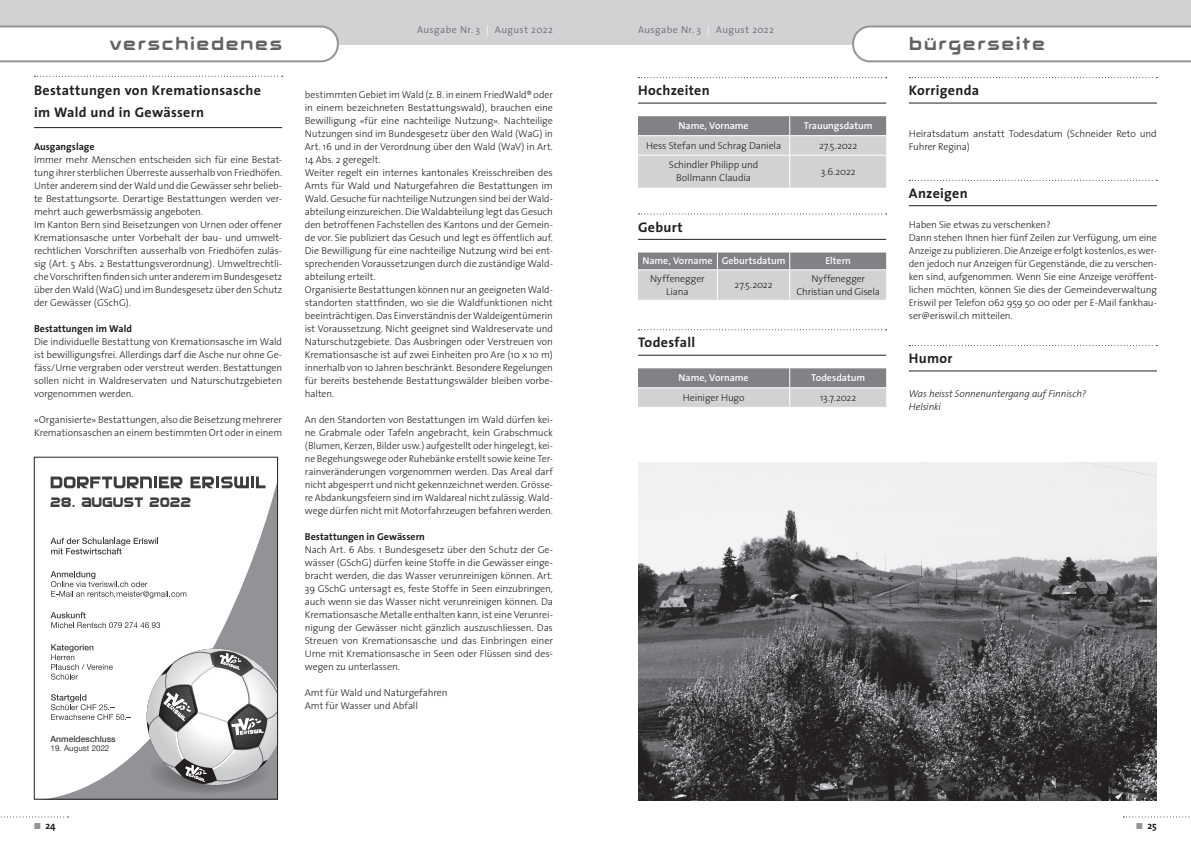
<style>
.page{position:relative;width:1191px;height:842px;background:#fff}
.page>*{position:absolute;margin:0;border:0;box-sizing:border-box;transform-origin:0 0}
.t1{font:20px "Aura";letter-spacing:.075em;color:#636366}
.t2{font:14.2px "SF Automaton";letter-spacing:.085em;color:#3d3d3e}
.t3{font:700 14px/22px "The Sans";letter-spacing:.02em;color:#231f20}
.t4{font:300 10px/13px "The Sans";letter-spacing:-.01em;color:#231f20}
.t5{font:600 10px "The Sans";letter-spacing:-.005em;color:#fff}
.t6{font:700 10px "The Sans";color:#231f20}
.t7{font:300 10px "The Sans";letter-spacing:.035em;color:#6c6d70}
.t8{font:italic 300 10px/13px "The Sans";letter-spacing:-.01em;color:#231f20}
.t9{font:500 8.6px "Helvetica Neue";color:#3d3d3e}
.t10{font:8.1px "Helvetica Neue";color:#3d3d3e}
.s1{color:#fff}
</style>
<div class="page">
<div style="left:595px;top:0;width:596px;height:45px;background:#d1d2d4"></div>
<svg style="left:852px;top:26px;width:339px;height:36px"></svg>
<svg style="left:1123px;top:816px;width:67px;height:1px"></svg>
<div style="left:0;top:0;width:595px;height:45px;background:#d1d2d4"></div>
<svg style="left:0;top:26px;width:339px;height:36px"></svg>
<svg style="left:0;top:816px;width:69px;height:1px"></svg>
<svg style="left:638px;top:77px;width:248px;height:1px"></svg>
<hr style="left:638px;top:103px;width:248px;height:1px;background:#231f20">
<svg style="left:638px;top:213px;width:248px;height:1px"></svg>
<hr style="left:638px;top:239px;width:248px;height:1px;background:#231f20">
<svg style="left:638px;top:329px;width:248px;height:1px"></svg>
<hr style="left:638px;top:355px;width:248px;height:1px;background:#231f20">
<svg style="left:638px;top:116px;width:248px;height:72px;background:#bcbdbf"></svg>
<hr style="left:789px;top:156px;width:1px;height:32px;background:#fff">
<hr style="left:638px;top:135px;width:151px;height:1px;background:#fff">
<hr style="left:789px;top:135px;width:97px;height:1px;background:#fff">
<hr style="left:638px;top:155px;width:151px;height:1px;background:#fff">
<hr style="left:789px;top:155px;width:97px;height:1px;background:#fff">
<svg style="left:638px;top:252px;width:248px;height:48px;background:#b5b7b9"></svg>
<hr style="left:717px;top:270px;width:1px;height:30px;background:#fff">
<hr style="left:789px;top:270px;width:1px;height:30px;background:#fff">
<hr style="left:638px;top:269px;width:79px;height:1px;background:#fff">
<hr style="left:717px;top:269px;width:72px;height:1px;background:#fff">
<hr style="left:789px;top:269px;width:97px;height:1px;background:#fff">
<svg style="left:638px;top:368px;width:248px;height:39px;background:#aaabae"></svg>
<hr style="left:638px;top:387px;width:151px;height:1px;background:#fff">
<hr style="left:789px;top:387px;width:97px;height:1px;background:#fff">
<svg style="left:909px;top:77px;width:248px;height:1px"></svg>
<hr style="left:909px;top:103px;width:248px;height:1px;background:#231f20">
<svg style="left:909px;top:180px;width:248px;height:1px"></svg>
<hr style="left:909px;top:205px;width:248px;height:1px;background:#231f20">
<svg style="left:909px;top:345px;width:248px;height:1px"></svg>
<hr style="left:909px;top:370px;width:248px;height:1px;background:#231f20">
<img style="left:638px;top:462px;width:519px;height:338px">
<svg style="left:50px;top:480px;width:226px;height:317px"></svg>
<svg style="left:51px;top:571px;width:135px;height:27px"></svg>
<svg style="left:51px;top:538px;width:107px;height:16px"></svg>
<svg style="left:51px;top:476px;width:131px;height:12px"></svg>
<svg style="left:190px;top:476px;width:75px;height:12px"></svg>
<svg style="left:51px;top:612px;width:225px;height:182px"></svg>
<div style="left:34px;top:457px;width:244px;height:342px;border:1px solid #231f20"></div>
<svg style="left:35px;top:76px;width:248px;height:1px"></svg>
<hr style="left:34px;top:127px;width:248px;height:1px;background:#231f20">
<h1 class="t1" style="left:110px;top:36px;width:174px">verschiedenes</h1>
<h3 class="t3" style="left:34px;top:79px;width:228px">Bestattungen von Kremationsasche im Wald und in Gewässern</h3>
<p class="t6" style="left:34px;top:138px;width:62px">Ausgangslage</p>
<p class="t4" style="left:34px;top:153px;width:250px">Immer mehr Menschen entscheiden sich für eine Bestat&shy;tung ihrer sterblichen Überreste ausserhalb von Friedhöfen.<br>Unter anderem sind der Wald und die Gewässer sehr belieb&shy;te Bestattungsorte. Derartige Bestattungen werden ver&shy;mehrt auch gewerbsmässig angeboten.<br>Im Kanton Bern sind Beisetzungen von Urnen oder offener Kremationsasche unter Vorbehalt der bau- und umwelt&shy;rechtlichen Vorschriften ausserhalb von Friedhöfen zuläs&shy;sig (Art. 5 Abs. 2 Bestattungsverordnung). Umweltrechtli&shy;che Vorschriften finden sich unter anderem im Bundesgesetz über den Wald (WaG) und im Bundesgesetz über den Schutz der Gewässer (GSchG).</p>
<p class="t6" style="left:34px;top:320px;width:99px">Bestattungen im Wald</p>
<p class="t4" style="left:34px;top:335px;width:250px;text-align:justify">Die individuelle Bestattung von Kremationsasche im Wald ist bewilligungsfrei. Allerdings darf die Asche nur ohne Ge&shy;fäss/Urne vergraben oder verstreut werden. Bestattungen sollen nicht in Waldreservaten und Naturschutzgebieten vorgenommen werden.</p>
<p class="t4" style="left:34px;top:413px;width:250px">«Organisierte» Bestattungen, also die Beisetzung mehrerer<br>Kremationsaschen an einem bestimmten Ort oder in einem</p>
<h2 class="t2" style="left:51px;top:494px;width:141px">28. AUGUST 2022</h2>
<p class="t9" style="left:51px;top:732px;width:67px">Anmeldeschluss</p>
<p class="t10" style="left:51px;top:742px;width:60px">19. August 2022</p>
<p class="t7" style="left:417px;top:21px;width:137px">Ausgabe Nr. 3 <span class="s1">|</span> August 2022</p>
<p class="t4" style="left:305px;top:88px;width:250px">bestimmten Gebiet im Wald (z. B. in einem FriedWald® oder in einem bezeichneten Bestattungswald), brauchen eine Bewilligung «für eine nachteilige Nutzung». Nachteilige Nutzungen sind im Bundesgesetz über den Wald (WaG) in Art. 16 und in der Verordnung über den Wald (WaV) in Art.<br>14 Abs. 2 geregelt.<br>Weiter regelt ein internes kantonales Kreisschreiben des Amts für Wald und Naturgefahren die Bestattungen im Wald. Gesuche für nachteilige Nutzungen sind bei der Wald&shy;abteilung einzureichen. Die Waldabteilung legt das Gesuch den betroffenen Fachstellen des Kantons und der Gemein&shy;de vor. Sie publiziert das Gesuch und legt es öffentlich auf.<br>Die Bewilligung für eine nachteilige Nutzung wird bei ent&shy;sprechenden Voraussetzungen durch die zuständige Wald&shy;abteilung erteilt.<br>Organisierte Bestattungen können nur an geeigneten Wald&shy;standorten stattfinden, wo sie die Waldfunktionen nicht beeinträchtigen. Das Einverständnis der Waldeigentümerin ist Voraussetzung. Nicht geeignet sind Waldreservate und Naturschutzgebiete. Das Ausbringen oder Verstreuen von Kremationsasche ist auf zwei Einheiten pro Are (10 x 10 m) innerhalb von 10 Jahren beschränkt. Besondere Regelungen für bereits bestehende Bestattungswälder bleiben vorbe&shy;halten.</p>
<p class="t4" style="left:305px;top:413px;width:250px;text-align:justify">An den Standorten von Bestattungen im Wald dürfen kei&shy;ne Grabmale oder Tafeln angebracht, kein Grabschmuck (Blumen, Kerzen, Bilder usw.) aufgestellt oder hingelegt, kei&shy;ne Begehungswege oder Ruhebänke erstellt sowie keine Ter&shy;rainveränderungen vorgenommen werden. Das Areal darf nicht abgesperrt und nicht gekennzeichnet werden. Grösse&shy;re Abdankungsfeiern sind im Waldareal nicht zulässig. Wald&shy;wege dürfen nicht mit Motorfahrzeugen befahren werden.</p>
<p class="t6" style="left:305px;top:528px;width:122px">Bestattungen in Gewässern</p>
<p class="t4" style="left:305px;top:543px;width:250px;text-align:justify">Nach Art. 6 Abs. 1 Bundesgesetz über den Schutz der Ge&shy;wässer (GSchG) dürfen keine Stoffe in die Gewässer einge&shy;bracht werden, die das Wasser verunreinigen können. Art.<br>39 GSchG untersagt es, feste Stoffe in Seen einzubringen, auch wenn sie das Wasser nicht verunreinigen können. Da Kremationsasche Metalle enthalten kann, ist eine Verunrei&shy;nigung der Gewässer nicht gänzlich auszuschliessen. Das Streuen von Kremationsasche und das Einbringen einer Urne mit Kremationsasche in Seen oder Flüssen sind des&shy;wegen zu unterlassen.</p>
<p class="t4" style="left:305px;top:686px;width:144px">Amt für Wald und Naturgefahren<br>Amt für Wasser und Abfall</p>
<p class="t6" style="left:45px;top:818px;width:12px">24</p>
<p class="t7" style="left:638px;top:21px;width:137px">Ausgabe Nr. 3 <span class="s1">|</span> August 2022</p>
<h3 class="t3" style="left:638px;top:79px;width:73px">Hochzeiten</h3>
<p class="t5" style="left:678px;top:117px;width:72px">Name, Vorname</p>
<p class="t5" style="left:804px;top:117px;width:70px">Trauungsdatum</p>
<p class="t4" style="left:646px;top:138px;width:137px">Hess Stefan und Schrag Daniela</p>
<p class="t4" style="left:819px;top:138px;width:39px">27.5.2022</p>
<p class="t4" style="left:669px;top:158px;width:91px;text-align:center">Schindler Philipp und<br>Bollmann Claudia</p>
<p class="t4" style="left:820px;top:164px;width:36px">3.6.2022</p>
<h3 class="t3" style="left:638px;top:215px;width:46px">Geburt</h3>
<p class="t5" style="left:642px;top:252px;width:144px">Name, Vorname Geburtsdatum</p>
<p class="t5" style="left:825px;top:252px;width:27px">Eltern</p>
<p class="t4" style="left:650px;top:271px;width:56px;text-align:center">Nyffenegger<br>Liana</p>
<p class="t4" style="left:734px;top:278px;width:39px">27.5.2022</p>
<p class="t4" style="left:796px;top:271px;width:85px;text-align:center">Nyffenegger<br>Christian und Gisela</p>
<h3 class="t3" style="left:638px;top:331px;width:59px">Todesfall</h3>
<p class="t5" style="left:678px;top:370px;width:72px">Name, Vorname</p>
<p class="t5" style="left:811px;top:370px;width:55px">Todesdatum</p>
<p class="t4" style="left:682px;top:391px;width:63px">Heiniger Hugo</p>
<p class="t4" style="left:820px;top:391px;width:38px">13.7.2022</p>
<h1 class="t1" style="left:909px;top:36px;width:138px">bürgerseite</h1>
<h3 class="t3" style="left:909px;top:79px;width:72px">Korrigenda</h3>
<p class="t4" style="left:909px;top:127px;width:250px">Heiratsdatum anstatt Todesdatum (Schneider Reto und<br>Fuhrer Regina)</p>
<h3 class="t3" style="left:909px;top:182px;width:60px">Anzeigen</h3>
<p class="t4" style="left:909px;top:218px;width:250px">Haben Sie etwas zu verschenken?<br>Dann stehen Ihnen hier fünf Zeilen zur Verfügung, um eine Anzeige zu publizieren. Die Anzeige erfolgt kostenlos, es wer&shy;den jedoch nur Anzeigen für Gegenstände, die zu verschen&shy;ken sind, aufgenommen. Wenn Sie eine Anzeige veröffent&shy;lichen möchten, können Sie dies der Gemeindeverwaltung Eriswil per Telefon 062 959 50 00 oder per E-Mail fankhau&shy;ser@eriswil.ch mitteilen.</p>
<h3 class="t3" style="left:909px;top:347px;width:45px">Humor</h3>
<p class="t8" style="left:909px;top:387px;width:179px">Was heisst Sonnenuntergang auf Finnisch?<br>Helsinki</p>
<p class="t6" style="left:1147px;top:818px;width:11px">25</p>
</div>
